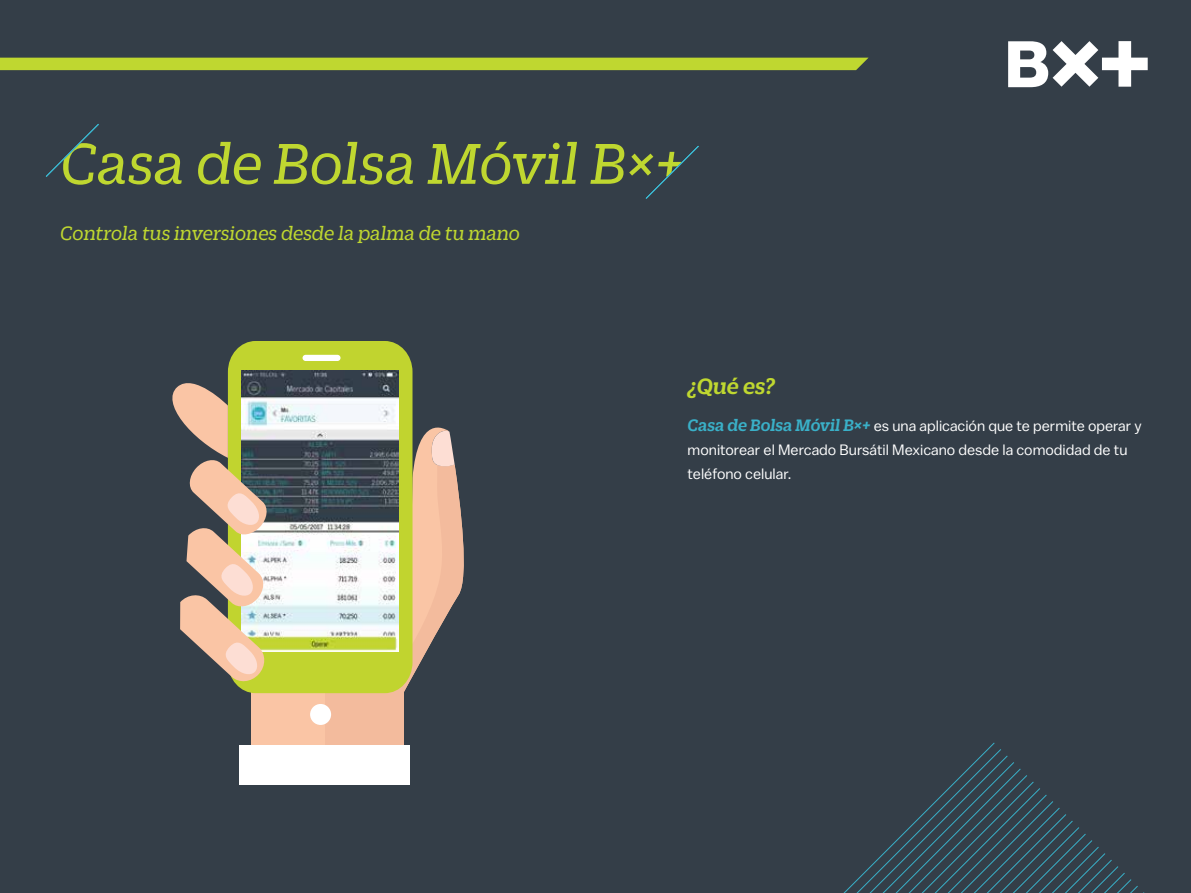
<style>
.page{position:relative;width:1191px;height:893px;background:#343e48}
.page>*{position:absolute;margin:0;border:0;box-sizing:border-box;transform-origin:0 0}
.t1{font:italic 62.25px "Duplicate Slab";color:#bfd730}
.t2{font:italic 500 24px "Duplicate Slab";color:#bfd730}
.t3{font:italic 21px "Duplicate Slab";letter-spacing:-.005em;color:#bfd730}
.t4{font:15px/24px "Balto";color:#fff}
.s1{font-family:"Duplicate Slab";font-weight:500;font-style:italic;font-size:18px;color:#3ab0c8}
</style>
<div class="page">
<svg style="left:1008px;top:41px;width:139px;height:46px"></svg>
<div style="left:0;top:58px;width:868px;height:12px;background:#bfd730"></div>
<svg style="left:843px;top:742px;width:302px;height:151px"></svg>
<div style="left:251px;top:685px;width:152px;height:91px;background:#fac5a5"></div>
<svg style="left:403px;top:430px;width:61px;height:325px"></svg>
<div style="left:325px;top:685px;width:78px;height:91px;background:#f3bb9d"></div>
<div style="left:228px;top:341px;width:184px;height:352px;background:#c1d42f"></div>
<div style="left:239px;top:745px;width:170px;height:39px;background:#fff"></div>
<img style="left:241px;top:371px;width:158px;height:280px">
<svg style="left:172px;top:372px;width:97px;height:311px"></svg>
<div style="left:302px;top:355px;width:38px;height:6px;background:#fff;border-radius:3px"></div>
<div style="left:310px;top:704px;width:21px;height:21px;background:#fff;border-radius:50%"></div>
<svg style="left:45px;top:124px;width:54px;height:53px"></svg>
<svg style="left:645px;top:146px;width:54px;height:53px"></svg>
<h1 class="t1" style="left:60px;top:124px;width:626px">Casa de Bolsa Móvil B×+</h1>
<h3 class="t3" style="left:60px;top:219px;width:461px">Controla tus inversiones desde la palma de tu mano</h3>
<h2 class="t2" style="left:687px;top:370px;width:89px">¿Qué es?</h2>
<p class="t4" style="left:687px;top:413px;width:456px"><span class="s1">Casa de Bolsa Móvil B×+</span> es una aplicación que te permite operar y monitorear el Mercado Bursátil Mexicano desde la comodidad de tu teléfono celular.</p>
</div>
